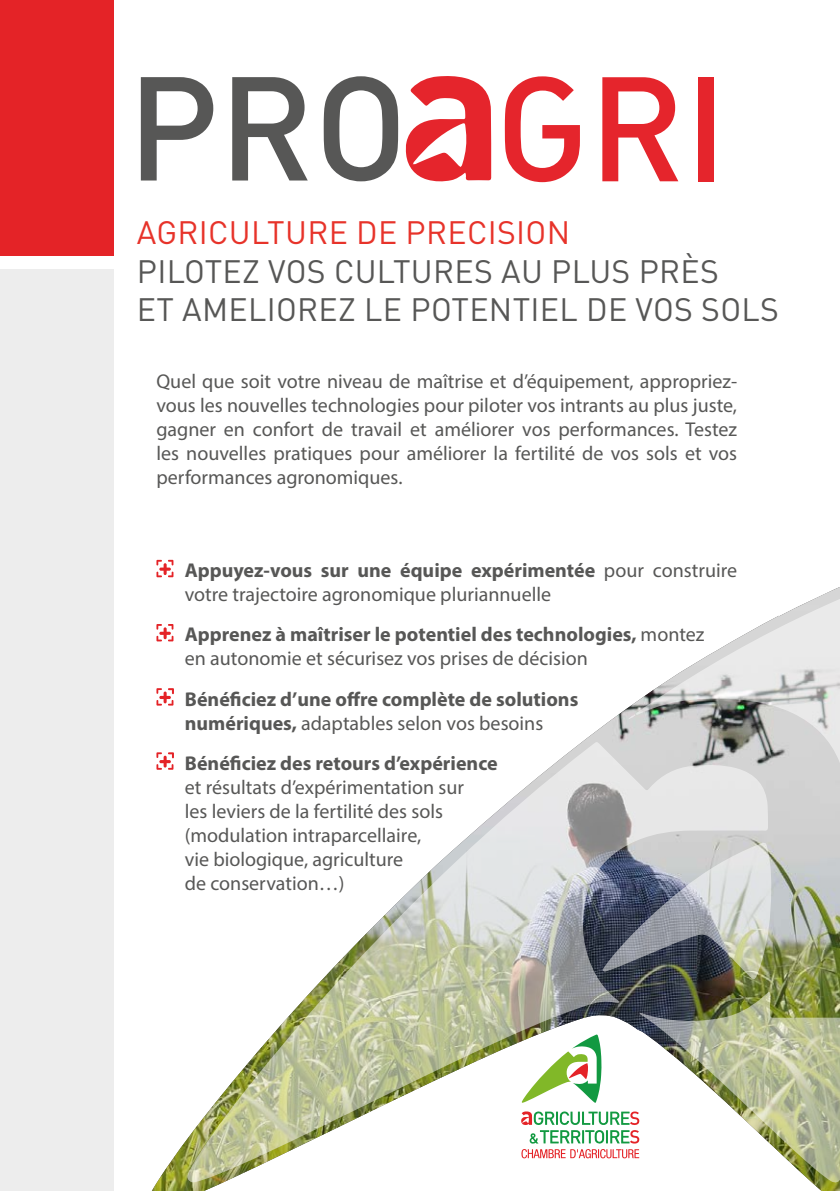
<style>
.page{position:relative;width:840px;height:1191px;background:#fff}
.page>*{position:absolute;margin:0;border:0;box-sizing:border-box;transform-origin:0 0}
.t1{font:32px/38.4px "DINOT";letter-spacing:.01em;color:#575756}
.t2{font:32px "DINOT";letter-spacing:.01em;color:#e7332a}
.t3{font:20px/24px "Myriad Pro";color:#575756}
.t4{font:700 20px/24px "Myriad Pro";color:#575756}
.s1{font-weight:700}
.s2{font-weight:400}
</style>
<div class="page">
<div style="left:0;top:269px;width:113px;height:922px;background:#ededed"></div>
<svg style="left:405px;top:76px;width:86px;height:106px"></svg>
<svg style="left:141px;top:77px;width:72px;height:103px"></svg>
<svg style="left:232px;top:77px;width:75px;height:103px"></svg>
<svg style="left:323px;top:76px;width:75px;height:105px"></svg>
<svg style="left:504px;top:76px;width:75px;height:106px"></svg>
<svg style="left:602px;top:77px;width:76px;height:104px"></svg>
<div style="left:697px;top:77px;width:16px;height:104px;background:#e5252c"></div>
<div style="left:0;top:0;width:113px;height:255px;background:#e42327"></div>
<svg style="left:156px;top:560px;width:17px;height:16px"></svg>
<img style="left:152px;top:587px;width:687px;height:604px">
<svg style="left:187px;top:741px;width:448px;height:441px"></svg>
<img style="left:635px;top:595px;width:204px;height:588px">
<img style="left:602px;top:842px;width:168px;height:138px">
<svg style="left:624px;top:713px;width:12px;height:9px"></svg>
<svg style="left:521px;top:1111px;width:118px;height:47px"></svg>
<svg style="left:521px;top:1034px;width:80px;height:69px"></svg>
<h1 class="t2" style="left:137px;top:211px;width:434px">AGRICULTURE DE PRECISION</h1>
<h1 class="t1" style="left:137px;top:250px;width:643px">PILOTEZ VOS CULTURES AU PLUS PRÈS<br>ET AMELIOREZ LE POTENTIEL DE VOS SOLS</h1>
<p class="t3" style="left:156px;top:369px;width:582px;text-align:justify">Quel que soit votre niveau de maîtrise et d’équipement, appropriez&shy;vous les nouvelles technologies pour piloter vos intrants au plus juste, gagner en confort de travail et améliorer vos performances. Testez les nouvelles pratiques pour améliorer la fertilité de vos sols et vos performances agronomiques.</p>
<p class="t3" style="left:185px;top:558px;width:553px"><span class="s1">Appuyez-vous sur une équipe expérimentée</span> pour construire votre trajectoire agronomique pluriannuelle</p>
<p class="t3" style="left:185px;top:622px;width:521px"><span class="s1">Apprenez à maîtriser le potentiel des technologies,</span> montez en autonomie et sécurisez vos prises de décision</p>
<p class="t4" style="left:185px;top:686px;width:395px">Bénéficiez d’une offre complète de solutions numériques, <span class="s2">adaptables selon vos besoins</span></p>
<p class="t4" style="left:185px;top:750px;width:314px">Bénéficiez des retours d’expérience</p>
<p class="t3" style="left:185px;top:774px;width:280px">et résultats d’expérimentation sur les leviers de la fertilité des sols (modulation intraparcellaire,<br>vie biologique, agriculture<br>de conservation…)</p>
</div>
